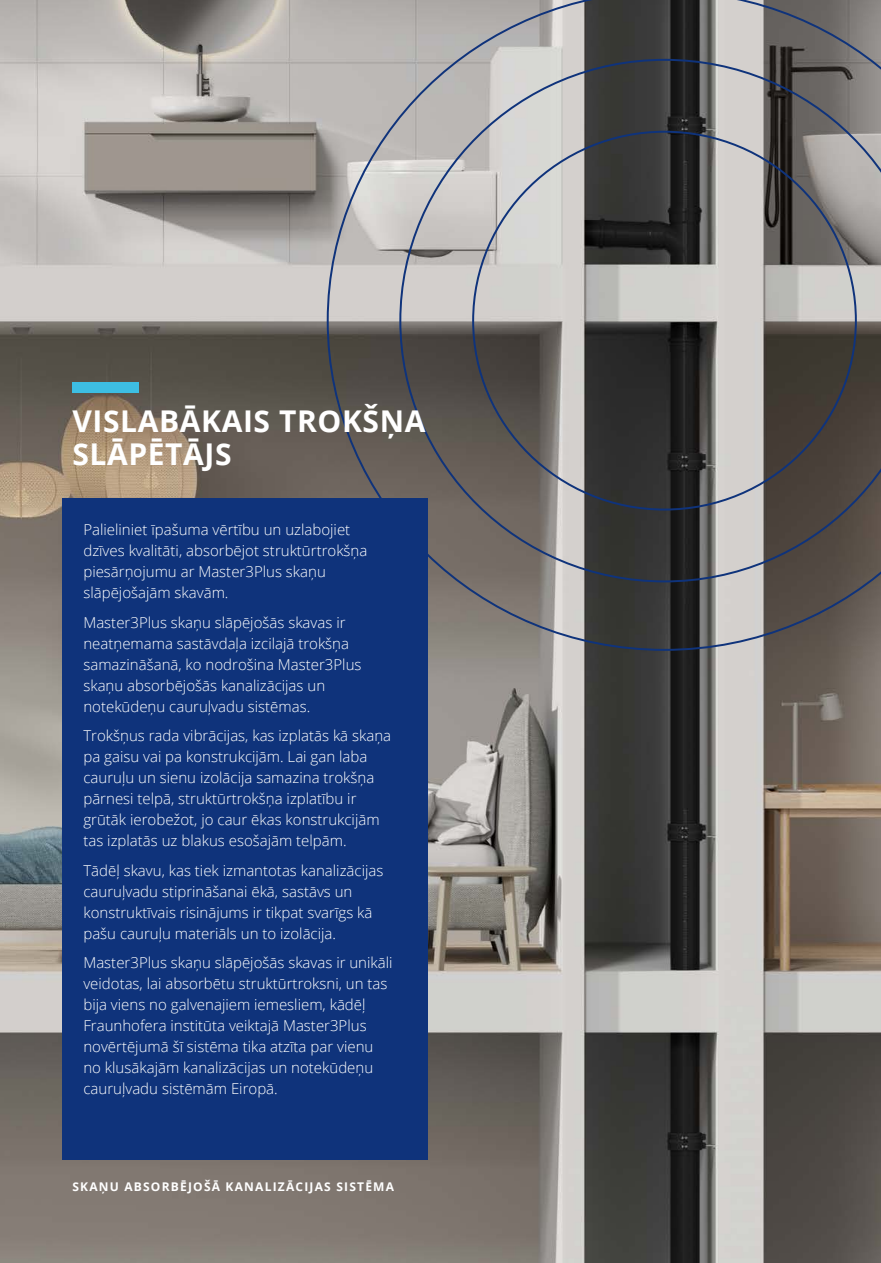
<style>
.page{position:relative;width:881px;height:1263px;background:#fff}
.page>*{position:absolute;margin:0;border:0;box-sizing:border-box;transform-origin:0 0}
.t1{font:700 30px/33px "Open Sans";letter-spacing:.02em;color:#fff}
.t2{font:300 15px/21px "Open Sans";color:#fff}
.t3{font:700 12px "Open Sans";letter-spacing:.1em;color:#fff}
</style>
<div class="page">
<img style="left:0;top:0;width:880px;height:1263px">
<svg style="left:326px;top:0;width:554px;height:651px;background:#878481"></svg>
<svg style="left:399px;top:59px;width:481px;height:523px;background:#7c7977"></svg>
<div style="left:62px;top:498px;width:365px;height:662px;background:#0f337b"></div>
<div style="left:72px;top:383px;width:67px;height:10px;background:#3dbee3"></div>
<h1 class="t1" style="left:72px;top:404px;width:354px">VISLABĀKAIS TROKŠŅA<br>SLĀPĒTĀJS</h1>
<p class="t2" style="left:83px;top:519px;width:285px">Palieliniet īpašuma vērtību un uzlabojiet dzīves kvalitāti, absorbējot struktūrtrokšņa piesārņojumu ar Master3Plus skaņu slāpējošajām skavām.</p>
<p class="t2" style="left:83px;top:611px;width:279px">Master3Plus skaņu slāpējošās skavas ir neatņemama sastāvdaļa izcilajā trokšņa samazināšanā, ko nodrošina Master3Plus skaņu absorbējošās kanalizācijas un notekūdeņu cauruļvadu sistēmas.</p>
<p class="t2" style="left:83px;top:725px;width:309px">Trokšņus rada vibrācijas, kas izplatās kā skaņa pa gaisu vai pa konstrukcijām. Lai gan laba cauruļu un sienu izolācija samazina trokšņa pārnesi telpā, struktūrtrokšņa izplatību ir grūtāk ierobežot, jo caur ēkas konstrukcijām tas izplatās uz blakus esošajām telpām.</p>
<p class="t2" style="left:83px;top:859px;width:301px">Tādēļ skavu, kas tiek izmantotas kanalizācijas cauruļvadu stiprināšanai ēkā, sastāvs un konstruktīvais risinājums ir tikpat svarīgs kā pašu cauruļu materiāls un to izolācija.</p>
<p class="t2" style="left:83px;top:952px;width:310px">Master3Plus skaņu slāpējošās skavas ir unikāli veidotas, lai absorbētu struktūrtroksni, un tas bija viens no galvenajiem iemesliem, kādēļ Fraunhofera institūta veiktajā Master3Plus novērtējumā šī sistēma tika atzīta par vienu no klusākajām kanalizācijas un notekūdeņu cauruļvadu sistēmām Eiropā.</p>
<p class="t3" style="left:72px;top:1178px;width:323px">SKAŅU ABSORBĒJOŠĀ KANALIZĀCIJAS SISTĒMA</p>
</div>
